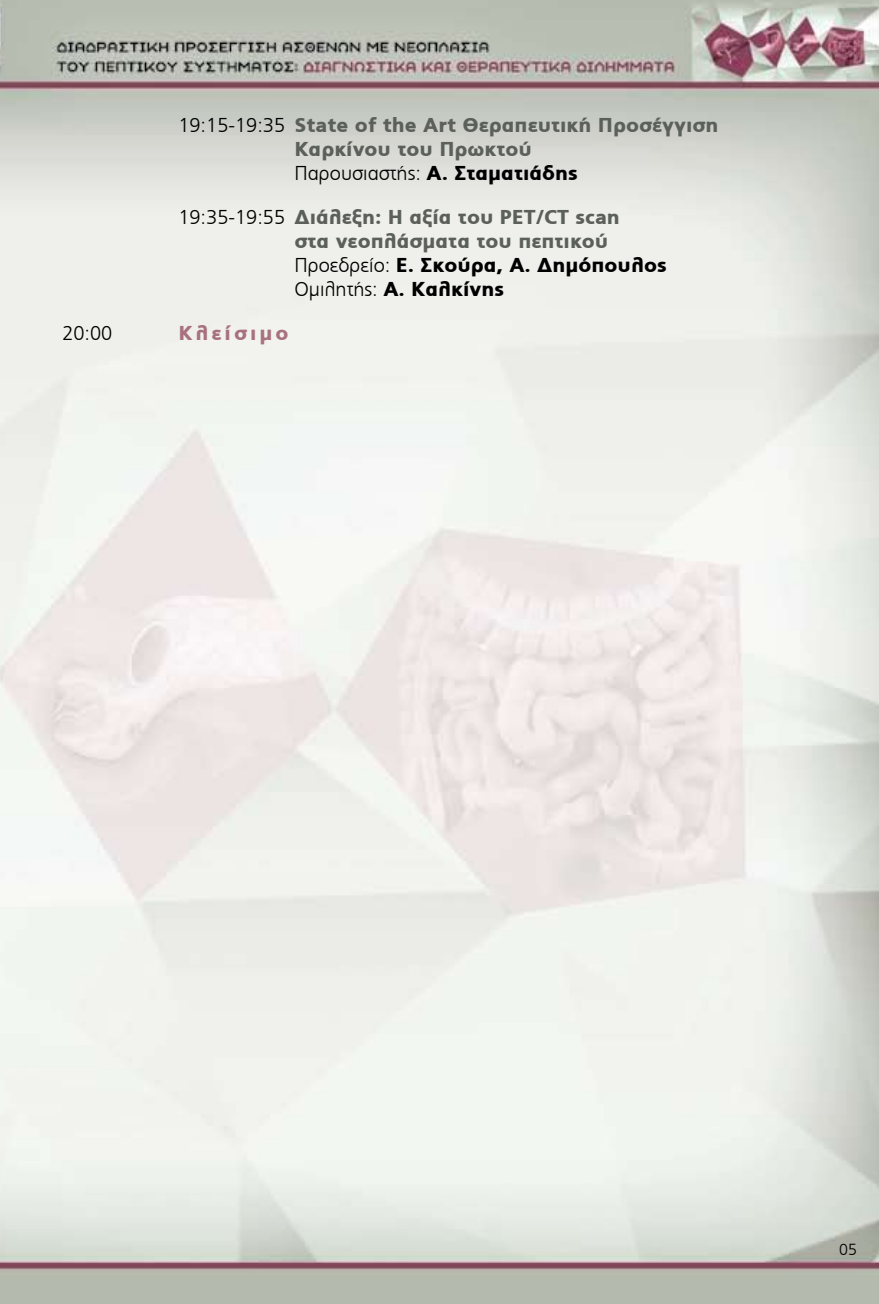
<style>
.page{position:relative;width:879px;height:1304px;background:#fff}
.page>*{position:absolute;margin:0;border:0;box-sizing:border-box;transform-origin:0 0}
.t1{font:900 20px/24px "PF Catalog";color:#5b605a}
.t2{font:900 20px "PF Catalog";letter-spacing:.15em;color:#a7727e}
.t3{font:300 20px "PF Catalog";color:#000}
.t4{font:300 16px "PF Catalog";color:#000}
.s1{font-weight:300;color:#000}
.s2{color:#000}
</style>
<div class="page">
<img style="left:0;top:0;width:879px;height:1304px">
<p class="t1" style="left:294px;top:113px;width:426px;text-indent:-116px"><span class="s1">19:15-19:35</span> State of the Art Θεραπευτική Προσέγγιση<br>Καρκίνου του Πρωκτού<br><span class="s1">Παρουσιαστής:</span> <span class="s2">Α. Σταματιάδης</span></p>
<p class="t1" style="left:294px;top:205px;width:374px;text-indent:-116px"><span class="s1">19:35-19:55</span> Διάλεξη: Η αξία του PET/CT scan<br>στα νεοπλάσματα του πεπτικού <span class="s1">Προεδρείο:</span> <span class="s2">Ε. Σκούρα, Α. Δημόπουλος </span><span class="s1">Ομιλητής:</span> <span class="s2">Α. Καλκίνης</span></p>
<p class="t3" style="left:62px;top:322px;width:52px">20:00</p>
<p class="t2" style="left:178px;top:321px;width:112px">Κλείσιμο</p>
<p class="t4" style="left:839px;top:1241px;width:19px">05</p>
</div>
